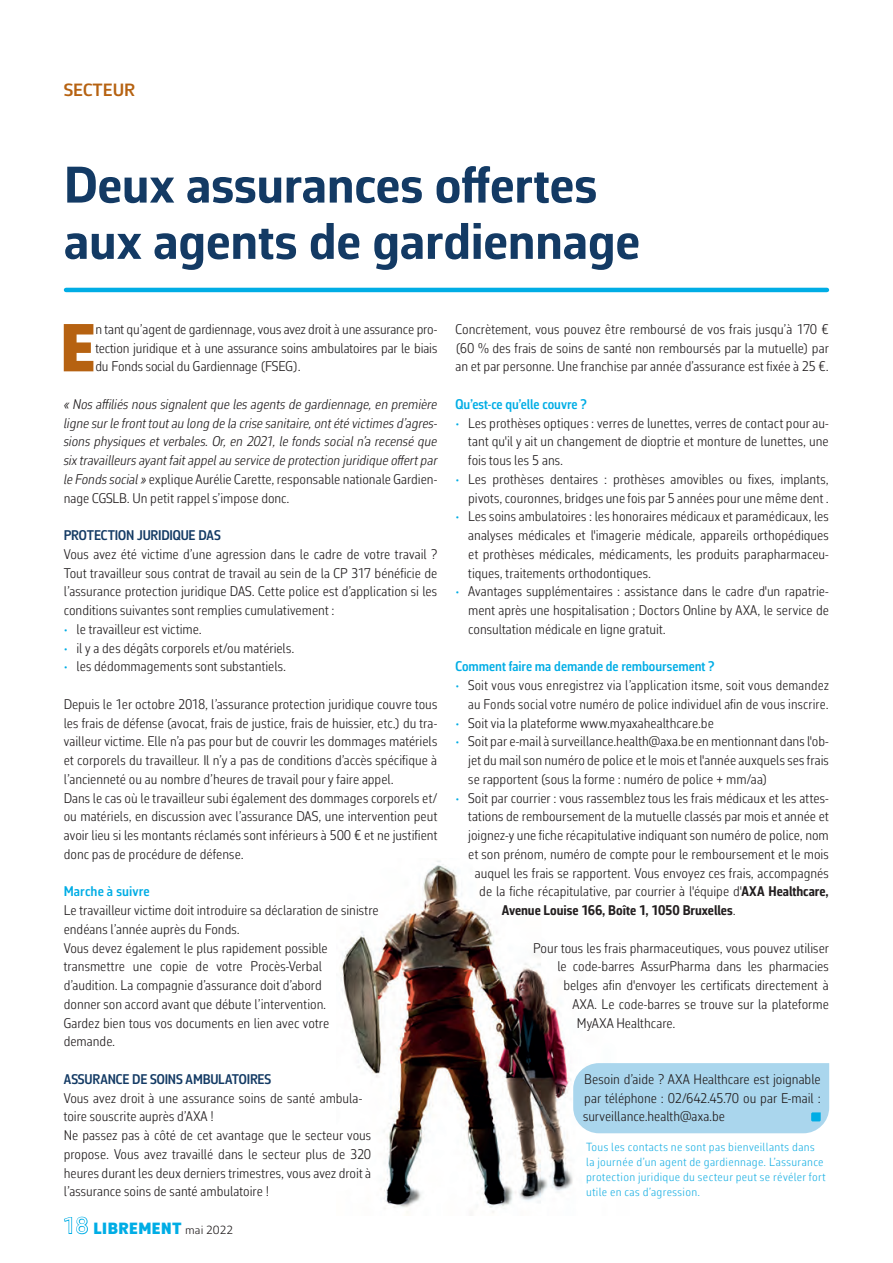
<style>
.page{position:relative;width:893px;height:1263px;background:#fff}
.page>*{position:absolute;margin:0;border:0;box-sizing:border-box;transform-origin:0 0}
.t1{font:900 68.7px "Corbeau Pro";color:#b66211}
.t2{font:700 52.2px/56.2px "Corbeau Pro";letter-spacing:-.01em;color:#133a64}
.t3{font:600 18px "Corbeau Pro";color:#b66211}
.t4{font:900 16.5px "Corbeau Pro";letter-spacing:.03em;color:#00ade5}
.t5{font:300 14.25px/18.8px "Corbeau Con Pro";color:#231f20;text-align:justify}
.t6{font:italic 300 14.25px/18.8px "Corbeau Con Pro";color:#231f20;text-align:justify}
.t7{font:300 14.25px/18.8px "Corbeau Con Pro";color:#231f20;text-align:right;scale:.95 1}
.t8{font:600 14.25px "Corbeau Con Pro";color:#00ade5}
.t9{font:600 14.25px "Corbeau Con Pro";letter-spacing:-.01em;color:#133a64}
.t10{font:700 14.25px "Corbeau Con Pro";color:#231f20}
.t11{font:300 12px/15px "Corbeau Con Pro";letter-spacing:.03em;color:#21b2e4}
.s1{font-style:normal}
.s2{color:#00ade5}
.s3{font-weight:400;font-size:22.5px}
.s4{font-weight:300;font-size:12px;color:#231f20}
.s5{font-weight:700}
.s6{font-weight:300}
</style>
<div class="page">
<img style="left:340px;top:860px;width:289px;height:353px">
<div style="left:573px;top:1063px;width:256px;height:70px;background:#aad6ed"></div>
<hr style="left:66px;top:288px;width:761px;height:4px;background:#00ade5">
<p class="t3" style="left:64px;top:78px;width:73px">SECTEUR</p>
<h2 class="t2" style="left:64px;top:156px;width:578px">Deux assurances offertes aux agents de gardiennage</h2>
<h1 class="t1" style="left:60px;top:302px;width:37px">E</h1>
<p class="t5" style="left:95px;top:319px;width:343px">n tant qu’agent de gardiennage, vous avez droit à une assurance pro&shy;tection juridique et à une assurance soins ambulatoires par le biais du Fonds social du Gardiennage (FSEG).</p>
<p class="t6" style="left:64px;top:394px;width:375px">« Nos affiliés nous signalent que les agents de gardiennage, en première ligne sur le front tout au long de la crise sanitaire, ont été victimes d’agres&shy;sions physiques et verbales. Or, en 2021, le fonds social n’a recensé que six travailleurs ayant fait appel au service de protection juridique offert par le Fonds social » <span class="s1">explique Aurélie Carette, responsable nationale Gardien&shy;nage CGSLB. Un petit rappel s’impose donc.</span></p>
<p class="t9" style="left:64px;top:526px;width:158px">PROTECTION JURIDIQUE DAS</p>
<p class="t5" style="left:64px;top:544px;width:375px">Vous avez été victime d’une agression dans le cadre de votre travail ?<br>Tout travailleur sous contrat de travail au sein de la CP 317 bénéficie de l’assurance protection juridique DAS. Cette police est d’application si les conditions suivantes sont remplies cumulativement :</p>
<p class="t5" style="left:64px;top:619px;width:140px"><span class="s2">•</span> le travailleur est victime.</p>
<p class="t5" style="left:64px;top:638px;width:232px"><span class="s2">•</span> il y a des dégâts corporels et/ou matériels.</p>
<p class="t5" style="left:64px;top:657px;width:224px"><span class="s2">•</span> les dédommagements sont substantiels.</p>
<p class="t5" style="left:64px;top:694px;width:375px;text-align:left">Depuis le 1er octobre 2018, l’assurance protection juridique couvre tous les frais de défense (avocat, frais de justice, frais de huissier, etc.) du tra&shy;vailleur victime. Elle n’a pas pour but de couvrir les dommages matériels et corporels du travailleur. Il n’y a pas de conditions d’accès spécifique à l’ancienneté ou au nombre d’heures de travail pour y faire appel.<br>Dans le cas où le travailleur subi également des dommages corporels et/ ou matériels, en discussion avec l’assurance DAS, une intervention peut avoir lieu si les montants réclamés sont inférieurs à 500 € et ne justifient donc pas de procédure de défense.</p>
<p class="t8" style="left:64px;top:882px;width:87px">Marche à suivre</p>
<p class="t5" style="left:64px;top:901px;width:316px;text-align:left">Le travailleur victime doit introduire sa déclaration de sinistre endéans l’année auprès du Fonds.<br>Vous devez également le plus rapidement possible transmettre une copie de votre Procès-Verbal d’audition. La compagnie d’assurance doit d’abord<br>donner son accord avant que débute l’intervention.<br>Gardez bien tous vos documents en lien avec votre demande.</p>
<p class="t9" style="left:64px;top:1069px;width:209px">ASSURANCE DE SOINS AMBULATOIRES</p>
<p class="t5" style="left:64px;top:1088px;width:309px;text-align:left">Vous avez droit à une assurance soins de santé ambula&shy;toire souscrite auprès d’AXA !<br>Ne passez pas à côté de cet avantage que le secteur vous propose. Vous avez travaillé dans le secteur plus de 320 heures durant les deux derniers trimestres, vous avez droit à l’assurance soins de santé ambulatoire !</p>
<p class="t4" style="left:63px;top:1217px;width:172px"><span class="s3">18</span> LIBREMENT <span class="s4">mai 2022</span></p>
<p class="t5" style="left:455px;top:319px;width:375px">Concrètement, vous pouvez être remboursé de vos frais jusqu’à 170 € (60 % des frais de soins de santé non remboursés par la mutuelle) par an et par personne. Une franchise par année d’assurance est fixée à 25 €.</p>
<p class="t8" style="left:455px;top:394px;width:133px">Qu’est-ce qu’elle couvre ?</p>
<p class="t5" style="left:468px;top:413px;width:362px;text-indent:-13px"><span class="s2">•</span> Les prothèses optiques : verres de lunettes, verres de contact pour au&shy;tant qu'il y ait un changement de dioptrie et monture de lunettes, une fois tous les 5 ans.</p>
<p class="t5" style="left:455px;top:469px;width:375px;text-align:right"><span class="s2">•</span> Les prothèses dentaires : prothèses amovibles ou fixes, implants, pivots, couronnes, bridges une fois par 5 années pour une même dent .</p>
<p class="t5" style="left:468px;top:507px;width:362px;text-indent:-13px"><span class="s2">•</span> Les soins ambulatoires : les honoraires médicaux et paramédicaux, les analyses médicales et l'imagerie médicale, appareils orthopédiques et prothèses médicales, médicaments, les produits parapharmaceu&shy;tiques, traitements orthodontiques.</p>
<p class="t5" style="left:468px;top:582px;width:362px;text-indent:-13px"><span class="s2">•</span> Avantages supplémentaires : assistance dans le cadre d'un rapatrie&shy;ment après une hospitalisation ; Doctors Online by AXA, le service de consultation médicale en ligne gratuit.</p>
<p class="t8" style="left:455px;top:657px;width:261px">Comment faire ma demande de remboursement ?</p>
<p class="t7" style="left:455px;top:676px;width:394px"><span class="s2">•</span> Soit vous vous enregistrez via l’application itsme, soit vous demandez au Fonds social votre numéro de police individuel afin de vous inscrire.</p>
<p class="t5" style="left:455px;top:713px;width:260px"><span class="s2">•</span> Soit via la plateforme www.myaxahealthcare.be</p>
<p class="t5" style="left:468px;top:732px;width:362px;text-indent:-13px"><span class="s2">•</span> Soit par e-mail à surveillance.health@axa.be en mentionnant dans l'ob&shy;jet du mail son numéro de police et le mois et l'année auxquels ses frais se rapportent (sous la forme : numéro de police + mm/aa)</p>
<p class="t5" style="left:455px;top:788px;width:375px"><span class="s2">•</span> Soit par courrier : vous rassemblez tous les frais médicaux et les attes-</p>
<p class="t5" style="left:468px;top:807px;width:362px">tations de remboursement de la mutuelle classés par mois et année et</p>
<p class="t5" style="left:468px;top:826px;width:362px">joignez-y une fiche récapitulative indiquant son numéro de police, nom</p>
<p class="t5" style="left:468px;top:844px;width:362px">et son prénom, numéro de compte pour le remboursement et le mois</p>
<p class="t5" style="left:475px;top:863px;width:355px">auquel les frais se rapportent. Vous envoyez ces frais, accompagnés</p>
<p class="t5" style="left:479px;top:882px;width:351px">de la fiche récapitulative, par courrier à l'équipe d'<span class="s5">AXA Healthcare,</span></p>
<p class="t10" style="left:502px;top:901px;width:235px">Avenue Louise 166, Boîte 1, 1050 Bruxelles<span class="s6">.</span></p>
<p class="t5" style="left:533px;top:938px;width:297px">Pour tous les frais pharmaceutiques, vous pouvez utiliser</p>
<p class="t5" style="left:557px;top:957px;width:273px">le code-barres AssurPharma dans les pharmacies</p>
<p class="t5" style="left:563px;top:976px;width:267px">belges afin d'envoyer les certificats directement à</p>
<p class="t5" style="left:572px;top:994px;width:258px">AXA. Le code-barres se trouve sur la plateforme</p>
<p class="t5" style="left:577px;top:1013px;width:100px">MyAXA Healthcare.</p>
<p class="t5" style="left:583px;top:1069px;width:239px">Besoin d’aide ? AXA Healthcare est joignable par téléphone : 02/642.45.70 ou par E-mail : surveillance.health@axa.be</p>
<p class="t11" style="left:586px;top:1140px;width:241px">Tous les contacts ne sont pas bienveillants dans la journée d’un agent de gardiennage. L’assurance protection juridique du secteur peut se révéler fort utile en cas d’agression.</p>
</div>
